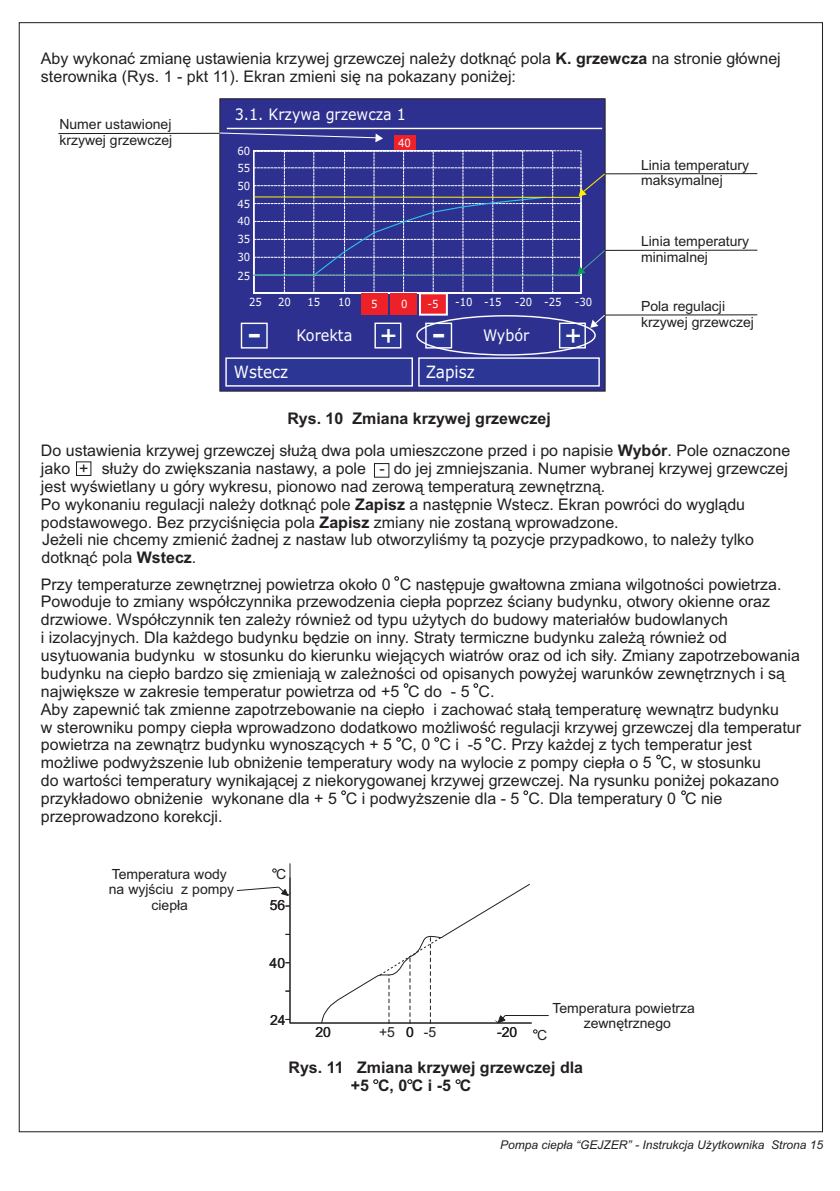
<style>
.page{position:relative;width:840px;height:1191px;background:#fff}
.page>*{position:absolute;margin:0;border:0;box-sizing:border-box;transform-origin:0 0}
.t1{font:39.8px "Arial";color:#fff}
.t2{font:28.8px "Arial";color:#fff}
.t3{font:17px "Verdana";color:#fff;scale:.9 1}
.t4{font:16px/17.8px "Arial";color:#231f20}
.t5{font:700 16px/17.8px "Arial";color:#231f20}
.t6{font:16px "Verdana";color:#fff;scale:.9 1}
.t7{font:15.8px "Verdana";color:#fff;scale:.9 1}
.t8{font:14px/15.6px "Arial";color:#231f20}
.t9{font:italic 12px "Arial";color:#231f20}
.t10{font:11.2px "Verdana";color:#fff;scale:.9 1}
.s1{font-weight:700}
.s2{font-size:39.8px}
</style>
<div class="page">
<div style="left:76px;top:461px;width:15px;height:15px;border:1px solid #231f20"></div>
<div style="left:374px;top:463px;width:15px;height:15px;border:1px solid #231f20"></div>
<svg style="left:407px;top:1079px;width:5px;height:5px"></svg>
<svg style="left:455px;top:1079px;width:5px;height:5px"></svg>
<svg style="left:373px;top:1079px;width:5px;height:5px"></svg>
<hr style="left:290px;top:1022px;width:241px;height:1px;background:#231f20">
<hr style="left:289px;top:863px;width:1px;height:160px;background:#231f20">
<svg style="left:272px;top:868px;width:4px;height:4px"></svg>
<hr style="left:505px;top:1015px;width:43px;height:1px;background:#231f20">
<svg style="left:236px;top:886px;width:52px;height:10px"></svg>
<svg style="left:320px;top:883px;width:217px;height:150px"></svg>
<svg style="left:394px;top:576px;width:5px;height:5px"></svg>
<svg style="left:403px;top:683px;width:5px;height:5px"></svg>
<svg style="left:473px;top:683px;width:5px;height:5px"></svg>
<svg style="left:396px;top:737px;width:5px;height:5px"></svg>
<svg style="left:434px;top:737px;width:5px;height:5px"></svg>
<svg style="left:485px;top:737px;width:5px;height:5px"></svg>
<svg style="left:523px;top:790px;width:5px;height:5px"></svg>
<svg style="left:341px;top:790px;width:5px;height:5px"></svg>
<svg style="left:681px;top:790px;width:4px;height:5px"></svg>
<svg style="left:656px;top:754px;width:4px;height:5px"></svg>
<hr style="left:58px;top:133px;width:161px;height:1px;background:#231f20">
<hr style="left:604px;top:314px;width:153px;height:1px;background:#231f20">
<hr style="left:604px;top:173px;width:153px;height:1px;background:#231f20">
<hr style="left:604px;top:250px;width:153px;height:1px;background:#231f20">
<svg style="left:219px;top:98px;width:386px;height:293px;background:#353691"></svg>
<svg style="left:224px;top:357px;width:376px;height:30px;background:#424ba0"></svg>
<svg style="left:373px;top:322px;width:29px;height:27px"></svg>
<svg style="left:240px;top:322px;width:28px;height:27px"></svg>
<hr style="left:227px;top:128px;width:374px;height:1px;background:#fff">
<div style="left:253px;top:150px;width:31px;height:143px;border:1px dashed #fff"></div>
<div style="left:253px;top:275px;width:328px;height:18px;border:1px dashed #fff"></div>
<div style="left:361px;top:293px;width:27px;height:22px;background:#ee2028"></div>
<div style="left:390px;top:293px;width:27px;height:22px;background:#ee2028"></div>
<svg style="left:418px;top:291px;width:34px;height:58px;background:#88598f"></svg>
<div style="left:394px;top:136px;width:21px;height:14px;background:#ee2028"></div>
<svg style="left:252px;top:196px;width:294px;height:80px;background:#3d4198"></svg>
<div style="left:416px;top:315px;width:179px;height:41px;border:1px solid #fff;border-radius:50%"></div>
<svg style="left:218px;top:132px;width:165px;height:10px;background:#47499c"></svg>
<svg style="left:558px;top:314px;width:47px;height:35px;background:#4f53a2"></svg>
<hr style="left:253px;top:196px;width:327px;height:2px;background:#fff101">
<hr style="left:253px;top:275px;width:327px;height:1px;background:#4ca391">
<svg style="left:577px;top:249px;width:28px;height:26px"></svg>
<svg style="left:578px;top:172px;width:27px;height:24px"></svg>
<p class="t4" style="left:41px;top:51px;width:740px">Aby wykonaæ zmianê ustawienia krzywej grzewczej nale¿y dotkn¹æ pola <span class="s1">K. grzewcza</span> na stronie g³ównej sterownika (Rys. 1 - pkt 11). Ekran zmieni siê na pokazany poni¿ej:</p>
<p class="t8" style="left:59px;top:118px;width:114px">Numer ustawionej krzywej grzewczej</p>
<p class="t7" style="left:235px;top:108px;width:191px">3.1. Krzywa grzewcza 1</p>
<p class="t10" style="left:237px;top:147px;width:16px">60</p>
<p class="t10" style="left:237px;top:164px;width:16px">55</p>
<p class="t10" style="left:237px;top:181px;width:16px">50</p>
<p class="t10" style="left:237px;top:199px;width:16px">45</p>
<p class="t10" style="left:237px;top:217px;width:16px">40</p>
<p class="t10" style="left:237px;top:234px;width:16px">35</p>
<p class="t10" style="left:237px;top:253px;width:16px">30</p>
<p class="t10" style="left:237px;top:271px;width:16px">25</p>
<p class="t10" style="left:249px;top:297px;width:16px">25</p>
<p class="t10" style="left:398px;top:138px;width:16px">40</p>
<p class="t10" style="left:278px;top:297px;width:16px">20</p>
<p class="t10" style="left:307px;top:297px;width:16px">15</p>
<p class="t10" style="left:338px;top:297px;width:16px">10</p>
<p class="t10" style="left:371px;top:299px;width:9px">5</p>
<p class="t10" style="left:401px;top:299px;width:9px">0</p>
<p class="t10" style="left:427px;top:299px;width:14px">-5</p>
<p class="t10" style="left:455px;top:297px;width:154px">-10 -15 -20 -25 -30</p>
<p class="t6" style="left:296px;top:329px;width:64px">Korekta</p>
<p class="t6" style="left:483px;top:329px;width:53px">Wybór</p>
<p class="t3" style="left:425px;top:365px;width:56px">Zapisz</p>
<h1 class="t1" style="left:247px;top:317px;width:15px">-</h1>
<h2 class="t2" style="left:380px;top:325px;width:67px">+ <span class="s2">-</span></h2>
<h2 class="t2" style="left:564px;top:325px;width:18px">+</h2>
<p class="t3" style="left:234px;top:365px;width:62px">Wstecz</p>
<p class="t5" style="left:287px;top:411px;width:265px">Rys. 10 Zmiana krzywej grzewczej</p>
<p class="t8" style="left:640px;top:158px;width:110px">Linia temperatury maksymalnej</p>
<p class="t8" style="left:640px;top:235px;width:110px">Linia temperatury minimalnej</p>
<p class="t8" style="left:640px;top:299px;width:114px">Pola regulacji krzywej grzewczej</p>
<p class="t4" style="left:41px;top:443px;width:750px">Do ustawienia krzywej grzewczej s³u¿¹ dwa pola umieszczone przed i po napisie <span class="s1">Wybór</span>. Pole oznaczone jako + s³u¿y do zwiêkszania nastawy, a pole - do jej zmniejszania. Numer wybranej krzywej grzewczej jest wyœwietlany u góry wykresu, pionowo nad zerow¹ temperatur¹ zewnêtrzn¹.<br>Po wykonaniu regulacji nale¿y dotkn¹æ pole <span class="s1">Zapisz</span> a nastêpnie Wstecz. Ekran powróci do wygl¹du podstawowego. Bez przyciœniêcia pola <span class="s1">Zapisz</span> zmiany nie zostan¹ wprowadzone.</p>
<p class="t4" style="left:41px;top:532px;width:713px">Je¿eli nie chcemy zmieniæ ¿adnej z nastaw lub otworzyliœmy t¹ pozycje przypadkowo, to nale¿y tylko dotkn¹æ pola <span class="s1">Wstecz</span>.</p>
<p class="t4" style="left:41px;top:576px;width:761px">Przy temperaturze zewnêtrznej powietrza oko³o 0 C nastêpuje gwa³towna zmiana wilgotnoœci powietrza.<br>Powoduje to zmiany wspó³czynnika przewodzenia ciep³a poprzez œciany budynku, otwory okienne oraz drzwiowe. Wspó³czynnik ten zale¿y równie¿ od typu u¿ytych do budowy materia³ów budowlanych<br>i izolacyjnych. Dla ka¿dego budynku bêdzie on inny. Straty termiczne budynku zale¿¹ równie¿ od usytuowania budynku w stosunku do kierunku wiej¹cych wiatrów oraz od ich si³y. Zmiany zapotrzebowania budynku na ciep³o bardzo siê zmieniaj¹ w zale¿noœci od opisanych powy¿ej warunków zewnêtrznych i s¹ najwiêksze w zakresie temperatur powietrza od +5 C do - 5 C.<br>Aby zapewniæ tak zmienne zapotrzebowanie na ciep³o i zachowaæ sta³¹ temperaturê wewn¹trz budynku<br>w sterowniku pompy ciep³a wprowadzono dodatkowo mo¿liwoœæ regulacji krzywej grzewczej dla temperatur powietrza na zewn¹trz budynku wynosz¹cych + 5 C, 0 C i -5 C. Przy ka¿dej z tych temperatur jest mo¿liwe podwy¿szenie lub obni¿enie temperatury wody na wylocie z pompy ciep³a o 5 C, w stosunku<br>do wartoœci temperatury wynikaj¹cej z niekorygowanej krzywej grzewczej. Na rysunku poni¿ej pokazano przyk³adowo obni¿enie wykonane dla + 5 C i podwy¿szenie dla - 5 C. Dla temperatury 0 C nie przeprowadzono korekcji.</p>
<p class="t8" style="left:109px;top:867px;width:127px;text-align:center">Temperatura wody na wyjœciu z pompy ciep³a</p>
<p class="t8" style="left:276px;top:867px;width:12px">C</p>
<p class="t8" style="left:269px;top:899px;width:17px">56</p>
<p class="t8" style="left:269px;top:956px;width:17px">40</p>
<p class="t8" style="left:270px;top:1013px;width:17px">24</p>
<p class="t8" style="left:315px;top:1025px;width:17px">20</p>
<p class="t8" style="left:379px;top:1025px;width:59px">+5 0 -5</p>
<p class="t8" style="left:497px;top:1025px;width:22px">-20</p>
<p class="t8" style="left:552px;top:1001px;width:144px;text-align:center">Temperatura powietrza zewnêtrznego</p>
<p class="t8" style="left:536px;top:1028px;width:12px">C</p>
<p class="t5" style="left:350px;top:1060px;width:234px;text-indent:-62px">Rys. 11 Zmiana krzywej grzewczej dla +5 C, 0 C i -5 C</p>
<p class="t9" style="left:500px;top:1140px;width:324px">Pompa ciep³a “GEJZER” - Instrukcja U¿ytkownika Strona 15</p>
</div>
